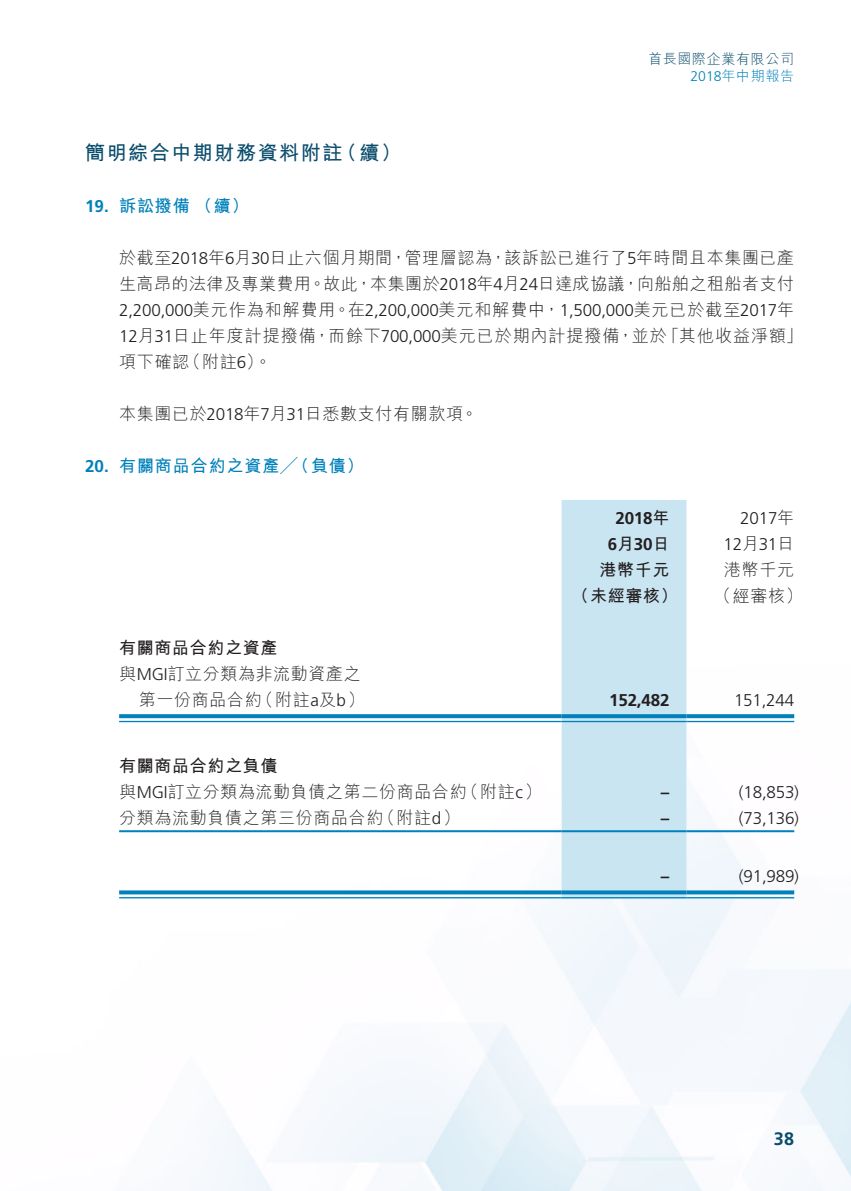
<style>
.page{position:relative;width:851px;height:1191px;background:#fff}
.page>*{position:absolute;margin:0;border:0;box-sizing:border-box;transform-origin:0 0}
.Heading_1{font:700 20px "M Hei HK";letter-spacing:.08em;color:#094c6c}
.t1{font:700 18px "Frutiger LT Std";color:#094c6c}
.Notes{font:300 17px/26px "M Hei HK";letter-spacing:.04em;color:#231f20}
.Notes-2{font:300 17px "Frutiger LT Std";letter-spacing:-.01em;color:#231f20}
.Notes-3{font:700 17px "M Hei HK";letter-spacing:.04em;color:#231f20}
.Notes_HD1{font:700 17px "M Hei HK";letter-spacing:.055em;color:#0081bb}
.Notes-4{font:700 17px "Frutiger LT Std";letter-spacing:-.01em;color:#231f20}
.Notes_HD1-2{font:700 17px "Frutiger LT Std";color:#0081bb}
.t2{font:300 14px/16px "M Hei HK";letter-spacing:.05em;color:#094c6c;text-align:right}
.s1{font-family:"Frutiger LT Std";color:#0081bb}
.s2{color:#0081bb}
.s3{font-family:"Frutiger LT Std"}
.s4{font-family:"M Hei HK"}
</style>
<div class="page">
<div style="left:561px;top:500px;width:125px;height:397px;background:#cae5f2"></div>
<svg style="left:119px;top:714px;width:442px;height:4px;background:#0c86be"></svg>
<hr style="left:119px;top:721px;width:442px;height:1px;background:#0081bb">
<svg style="left:561px;top:714px;width:125px;height:4px"></svg>
<hr style="left:561px;top:721px;width:125px;height:1px;background:#0081bb">
<svg style="left:686px;top:714px;width:108px;height:4px"></svg>
<hr style="left:686px;top:721px;width:108px;height:1px;background:#0081bb">
<hr style="left:119px;top:830px;width:442px;height:2px;background:#0081bb">
<hr style="left:561px;top:830px;width:125px;height:2px;background:#0081bb">
<hr style="left:686px;top:830px;width:108px;height:2px;background:#0081bb">
<svg style="left:119px;top:890px;width:442px;height:4px;background:#1b8ec2"></svg>
<hr style="left:119px;top:897px;width:442px;height:1px;background:#0081bb">
<svg style="left:561px;top:890px;width:125px;height:4px"></svg>
<hr style="left:561px;top:897px;width:125px;height:1px;background:#0081bb">
<svg style="left:686px;top:890px;width:108px;height:4px"></svg>
<hr style="left:686px;top:897px;width:108px;height:1px;background:#0081bb">
<p class="Heading_1" style="left:85px;top:138px;width:259px">簡明綜合中期財務資料附註</p>
<p class="Notes_HD1" style="left:119px;top:193px;width:131px">訴訟撥備（續(</p>
<p class="Notes_HD1-2" style="left:85px;top:196px;width:25px">19.</p>
<p class="Heading_1" style="left:337px;top:138px;width:66px">（續(</p>
<p class="t2" style="left:648px;top:51px;width:148px">首長國際企業有限公司<br><span class="s1">2018</span><span class="s2">年中期報告</span></p>
<p class="Notes_HD1-2" style="left:85px;top:456px;width:25px">20.</p>
<p class="Notes" style="left:119px;top:244px;width:676px">於截至<span class="s3">2018</span>年月<span class="s3">6 30</span>日止六個月期間，管理層認為，該訴訟已進行了<span class="s3">5</span>年時間且本集團已產</p>
<p class="Notes" style="left:119px;top:270px;width:676px">生高昂的法律及專業費用。故此，本集團於<span class="s3">2018</span>年月<span class="s3">4 24</span>日達成協議，向船舶之租船者支付</p>
<p class="Notes-2" style="left:119px;top:300px;width:676px">2,200,000<span class="s4">美元作為和解費用。在</span>2,200,000<span class="s4">美元和解費中，</span>1,500,000<span class="s4">美元已於截至</span>2017<span class="s4">年</span></p>
<p class="Notes" style="left:662px;top:322px;width:142px">「其他收益淨額「</p>
<p class="Notes" style="left:184px;top:322px;width:484px;text-indent:-65px"><span class="s3">12</span>月<span class="s3">31</span>日止年度計提撥備，而餘下<span class="s3">700,000</span>美元已於期內計提撥備，並於（附註 。(<span class="s3">6</span></p>
<p class="Notes" style="left:119px;top:348px;width:71px">項下確認</p>
<p class="Notes" style="left:119px;top:400px;width:360px">本集團已於<span class="s3">2018</span>年月<span class="s3">7 31</span>日悉數支付有關款項。</p>
<p class="Notes_HD1" style="left:119px;top:453px;width:246px">有關商品合約之資產╱（負債(</p>
<p class="Notes-4" style="left:615px;top:508px;width:55px">2018<span class="s4">年</span></p>
<p class="Notes-2" style="left:740px;top:508px;width:55px">2017<span class="s4">年</span></p>
<p class="Notes-4" style="left:607px;top:534px;width:63px"><span class="s4">月</span>6 30<span class="s4">日</span></p>
<p class="Notes-2" style="left:723px;top:534px;width:72px">12<span class="s4">月</span>31<span class="s4">日</span></p>
<p class="Notes-3" style="left:599px;top:557px;width:71px">港幣千元</p>
<p class="Notes" style="left:724px;top:556px;width:71px">港幣千元</p>
<p class="Notes-3" style="left:571px;top:583px;width:108px">（未經審核）</p>
<p class="Notes" style="left:714px;top:582px;width:90px">（經審核(</p>
<p class="Notes-3" style="left:119px;top:635px;width:160px">有關商品合約之資產</p>
<p class="Notes" style="left:119px;top:660px;width:243px">與<span class="s3">MGI</span>訂立分類為非流動資產之</p>
<p class="Notes" style="left:256px;top:686px;width:110px">（附註<span class="s3">a</span>及<span class="s3">b</span>(</p>
<p class="Notes" style="left:139px;top:686px;width:124px">第一份商品合約</p>
<p class="Notes-4" style="left:609px;top:690px;width:62px">152,482</p>
<p class="Notes-2" style="left:734px;top:690px;width:62px">151,244</p>
<p class="Notes-3" style="left:119px;top:753px;width:160px">有關商品合約之負債</p>
<p class="Notes" style="left:461px;top:778px;width:82px">（附註<span class="s3">c</span>(</p>
<p class="Notes" style="left:119px;top:778px;width:349px">與<span class="s3">MGI</span>訂立分類為流動負債之第二份商品合約</p>
<p class="Notes-4" style="left:660px;top:782px;width:10px">–</p>
<p class="Notes-2" style="left:738px;top:782px;width:62px">)18,853(</p>
<p class="Notes" style="left:378px;top:804px;width:84px">（附註<span class="s3">d</span>(</p>
<p class="Notes" style="left:119px;top:804px;width:266px">分類為流動負債之第三份商品合約</p>
<p class="Notes-4" style="left:660px;top:808px;width:10px">–</p>
<p class="Notes-2" style="left:738px;top:808px;width:62px">)73,136(</p>
<p class="Notes-4" style="left:660px;top:866px;width:10px">–</p>
<p class="Notes-2" style="left:738px;top:866px;width:62px">)91,989(</p>
<p class="t1" style="left:773px;top:1127px;width:22px">38</p>
</div>
